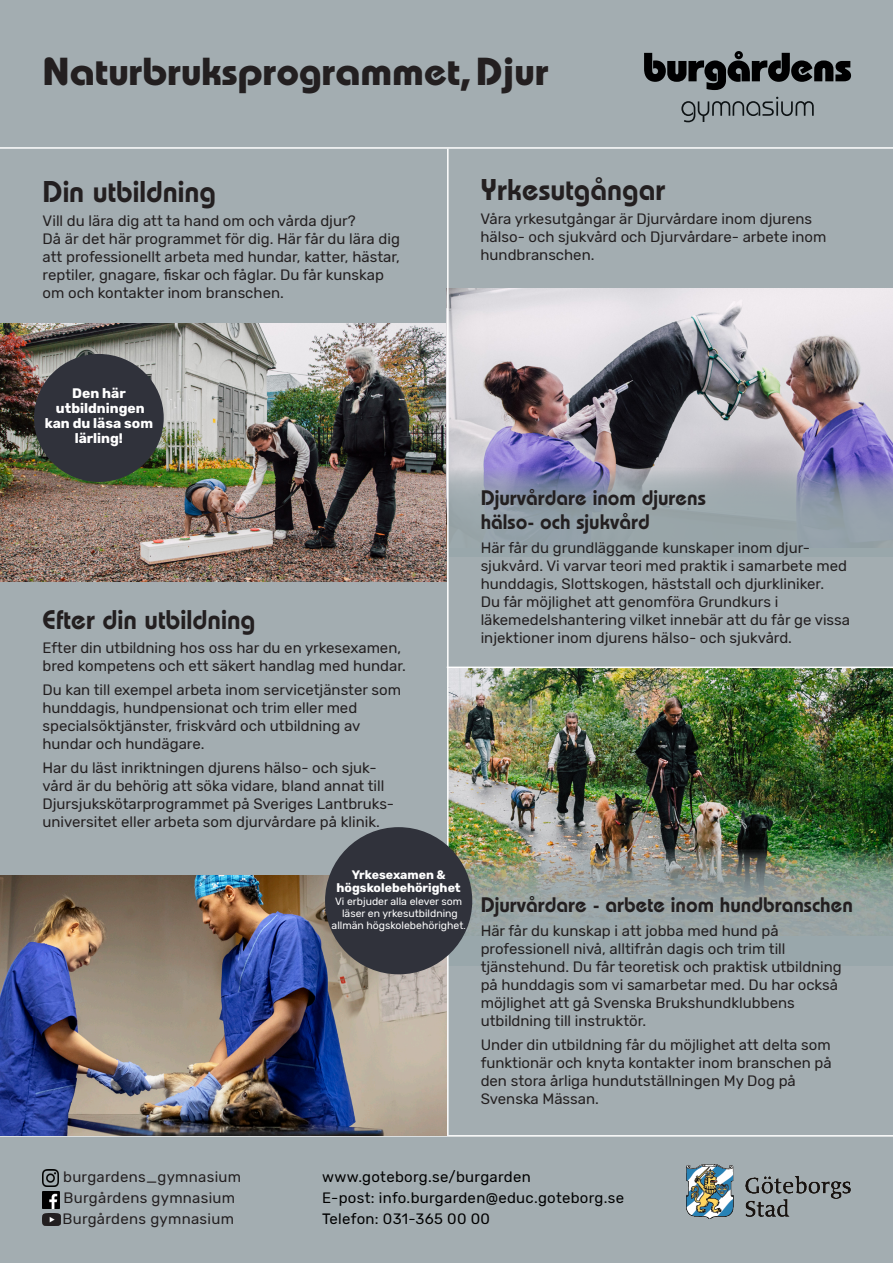
<style>
.page{position:relative;width:893px;height:1263px;background:#a3adb1}
.page>*{position:absolute;margin:0;border:0;box-sizing:border-box;transform-origin:0 0}
.Brödtext_12p_bold{font:700 39px "Bauhaus Std";color:#231f20;scale:1.05 1}
.Brödtext_12p_bold-2{font:600 30px "Bauhaus Std";color:#231f20}
.Brödtext_12p_bold-3{font:600 27px "Bauhaus Std";color:#231f20}
.Brödtext_12p_bold-4{font:600 21px/24px "Bauhaus Std";color:#231f20}
.Brödtext_12p_bold-5{font:15px/18px "Rubik";color:#231f20}
.Sidfot{font:15px/21.5px "Rubik";letter-spacing:.02em;color:#000}
.Sidfot-2{font:15px "Rubik";letter-spacing:.02em;color:#231f20}
.t1{font:700 13.8px/15.1px "Rubik";color:#fff;text-align:center}
.t2{font:700 12.3px/13.2px "Rubik";color:#fff;text-align:center}
.t3{font:10.5px/12px "Rubik";color:#fff;text-align:center}
.s1{font-size:9px}
</style>
<div class="page">
<img style="left:0;top:323px;width:446px;height:258px">
<hr style="left:0;top:147px;width:893px;height:2px;background:#fff">
<svg style="left:681px;top:97px;width:133px;height:25px"></svg>
<svg style="left:644px;top:51px;width:207px;height:39px"></svg>
<img style="left:43px;top:1213px;width:17px;height:12px">
<img style="left:686px;top:1164px;width:164px;height:55px">
<img style="left:43px;top:1170px;width:16px;height:16px">
<img style="left:43px;top:1191px;width:16px;height:17px">
<img style="left:449px;top:288px;width:444px;height:260px">
<img style="left:449px;top:666px;width:444px;height:289px">
<hr style="left:447px;top:149px;width:2px;height:986px;background:#fff">
<div style="left:34px;top:354px;width:130px;height:128px;background:#30323b;border-radius:50%"></div>
<hr style="left:0;top:1135px;width:893px;height:1px;background:#fff">
<img style="left:0;top:875px;width:446px;height:260px">
<div style="left:325px;top:827px;width:147px;height:147px;background:#30323b;border-radius:50%"></div>
<p class="Brödtext_12p_bold" style="left:43px;top:47px;width:483px">Naturbruksprogrammet,Djur</p>
<p class="Brödtext_12p_bold-2" style="left:43px;top:173px;width:175px">Din utbildning</p>
<p class="Brödtext_12p_bold-5" style="left:43px;top:212px;width:359px">Vill du lära dig att ta hand om och vårda djur?<br>Då är det här programmet för dig. Här får du lära dig att professionellt arbeta med hundar, katter, hästar, reptiler, gnagare, fiskar och fåglar. Du får kunskap om och kontakter inom branschen.</p>
<p class="Brödtext_12p_bold-2" style="left:480px;top:172px;width:187px">Yrkesutgångar</p>
<p class="Brödtext_12p_bold-5" style="left:480px;top:210px;width:347px">Våra yrkesutgångar är Djurvårdare inom djurens hälso- och sjukvård och Djurvårdare- arbete inom hundbranschen.</p>
<p class="t1" style="left:72px;top:386px;width:55px">Den här</p>
<p class="t1" style="left:45px;top:401px;width:110px">utbildningen kan du läsa som lärling!</p>
<p class="Brödtext_12p_bold-3" style="left:43px;top:603px;width:215px">Efter din utbildning</p>
<p class="Brödtext_12p_bold-5" style="left:43px;top:639px;width:365px">Efter din utbildning hos oss har du en yrkesexamen, bred kompetens och ett säkert handlag med hundar.</p>
<p class="Brödtext_12p_bold-5" style="left:43px;top:681px;width:360px">Du kan till exempel arbeta inom servicetjänster som hunddagis, hundpensionat och trim eller med specialsöktjänster, friskvård och utbildning av hundar och hundägare.</p>
<p class="Brödtext_12p_bold-5" style="left:43px;top:759px;width:353px">Har du läst inriktningen djurens hälso- och sjuk&shy;vård är du behörig att söka vidare, bland annat till Djursjukskötarprogrammet på Sveriges Lantbruks&shy;universitet eller arbeta som djurvårdare på klinik.</p>
<p class="Brödtext_12p_bold-4" style="left:481px;top:485px;width:227px">Djurvårdare inom djurens hälso- och sjukvård</p>
<p class="Brödtext_12p_bold-5" style="left:481px;top:539px;width:371px">Här får du grundläggande kunskaper inom djur&shy;sjukvård. Vi varvar teori med praktik i samarbete med hunddagis, Slottskogen, häststall och djurkliniker.<br>Du får möjlighet att genomföra Grundkurs i läkemedelshantering vilket innebär att du får ge vissa injektioner inom djurens hälso- och sjukvård.</p>
<p class="t2" style="left:337px;top:868px;width:126px">Yrkesexamen &amp; högskolebehörighet</p>
<p class="t3" style="left:335px;top:896px;width:129px">Vi erbjuder alla elever som</p>
<p class="t3" style="left:332px;top:908px;width:136px">läser en yrkesutbildning allmän högskolebehörighet<span class="s1">.</span></p>
<p class="Brödtext_12p_bold-4" style="left:481px;top:893px;width:374px">Djurvårdare - arbete inom hundbranschen</p>
<p class="Brödtext_12p_bold-5" style="left:481px;top:922px;width:363px">Här får du kunskap i att jobba med hund på professionell nivå, alltifrån dagis och trim till tjänstehund. Du får teoretisk och praktisk utbildning på hunddagis som vi samarbetar med. Du har också möjlighet att gå Svenska Brukshundklubbens utbildning till instruktör.</p>
<p class="Brödtext_12p_bold-5" style="left:481px;top:1036px;width:352px">Under din utbildning får du möjlighet att delta som funktionär och knyta kontakter inom branschen på den stora årliga hundutställningen My Dog på Svenska Mässan.</p>
<p class="Sidfot-2" style="left:63px;top:1168px;width:179px">burgardens_gymnasium</p>
<p class="Sidfot-2" style="left:64px;top:1189px;width:173px">Burgårdens gymnasium</p>
<p class="Sidfot-2" style="left:62px;top:1211px;width:173px">Burgårdens gymnasium</p>
<p class="Sidfot" style="left:322px;top:1166px;width:304px">www.goteborg.se/burgarden<br>E-post: info.burgarden@educ.goteborg.se</p>
<p class="Sidfot" style="left:322px;top:1209px;width:169px">Telefon: 031-365 00 00</p>
</div>
